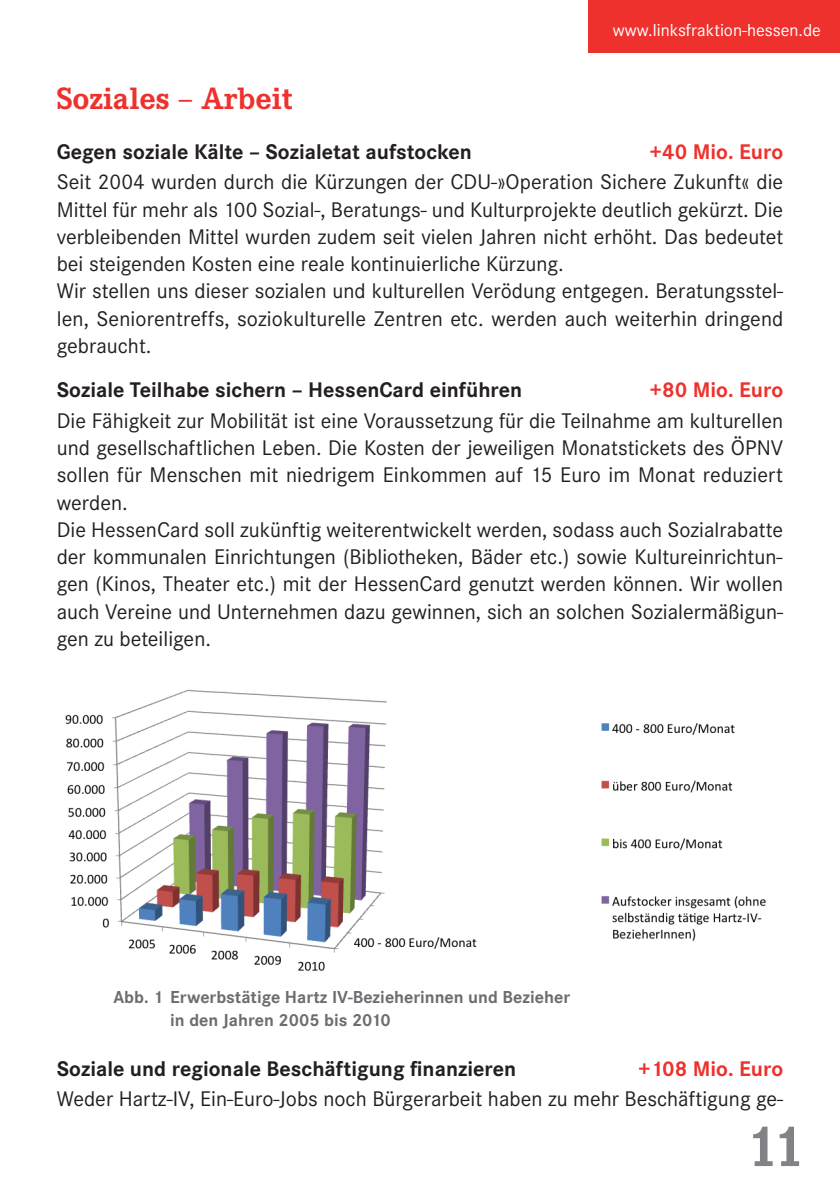
<style>
.page{position:relative;width:840px;height:1191px;background:#fff}
.page>*{position:absolute;margin:0;border:0;box-sizing:border-box;transform-origin:0 0}
.t1{font:700 60px "Corporate E";color:#808285}
.t2{font:700 32px "Corporate E";color:#ee312c}
.t3{font:22px/27.4px "Corporate S";color:#231f20}
.t4{font:700 22px "Corporate S";color:#231f20}
.t5{font:700 22px "Corporate S";color:#ee312c}
.t6{font:700 18px/22.4px "Corporate S";color:#6c6d70}
.t7{font:18px "Corporate S";color:#fff}
</style>
<div class="page">
<div style="left:588px;top:0;width:251px;height:52px;background:#ee312c"></div>
<img style="left:65px;top:689px;width:701px;height:282px">
<p class="t7" style="left:612px;top:20px;width:209px">www.linksfraktion-hessen.de</p>
<h2 class="t2" style="left:57px;top:80px;width:237px">Soziales – Arbeit</h2>
<p class="t4" style="left:57px;top:139px;width:416px">Gegen soziale Kälte – Sozialetat aufstocken</p>
<p class="t5" style="left:649px;top:139px;width:135px">+40 Mio. Euro</p>
<p class="t3" style="left:57px;top:168px;width:727px">Seit 2004 wurden durch die Kürzungen der CDU-»Operation Sichere Zukunft« die Mittel für mehr als 100 Sozial-, Beratungs- und Kulturprojekte deutlich gekürzt. Die verbleibenden Mittel wurden zudem seit vielen Jahren nicht erhöht. Das bedeutet bei steigenden Kosten eine reale kontinuierliche Kürzung.<br>Wir stellen uns dieser sozialen und kulturellen Verödung entgegen. Beratungsstel&shy;len, Seniorentreffs, soziokulturelle Zentren etc. werden auch weiterhin dringend gebraucht.</p>
<p class="t4" style="left:57px;top:377px;width:466px">Soziale Teilhabe sichern – HessenCard einführen</p>
<p class="t5" style="left:649px;top:377px;width:135px">+80 Mio. Euro</p>
<p class="t3" style="left:57px;top:407px;width:727px">Die Fähigkeit zur Mobilität ist eine Voraussetzung für die Teilnahme am kulturellen und gesellschaftlichen Leben. Die Kosten der jeweiligen Monatstickets des ÖPNV sollen für Menschen mit niedrigem Einkommen auf 15 Euro im Monat reduziert werden.<br>Die HessenCard soll zukünftig weiterentwickelt werden, sodass auch Sozialrabatte der kommunalen Einrichtungen (Bibliotheken, Bäder etc.) sowie Kultureinrichtun&shy;gen (Kinos, Theater etc.) mit der HessenCard genutzt werden können. Wir wollen auch Vereine und Unternehmen dazu gewinnen, sich an solchen Sozialermäßigun&shy;gen zu beteiligen.</p>
<p class="t6" style="left:170px;top:986px;width:401px;text-indent:-57px">Abb. 1 Erwerbstätige Hartz IV-Bezieherinnen und Bezieher in den Jahren 2005 bis 2010</p>
<p class="t4" style="left:57px;top:1055px;width:460px">Soziale und regionale Beschäftigung finanzieren</p>
<p class="t5" style="left:637px;top:1055px;width:146px">+108 Mio. Euro</p>
<p class="t3" style="left:57px;top:1085px;width:727px">Weder Hartz-IV, Ein-Euro-Jobs noch Bürgerarbeit haben zu mehr Beschäftigung ge-</p>
<h1 class="t1" style="left:746px;top:1112px;width:59px">11</h1>
</div>
